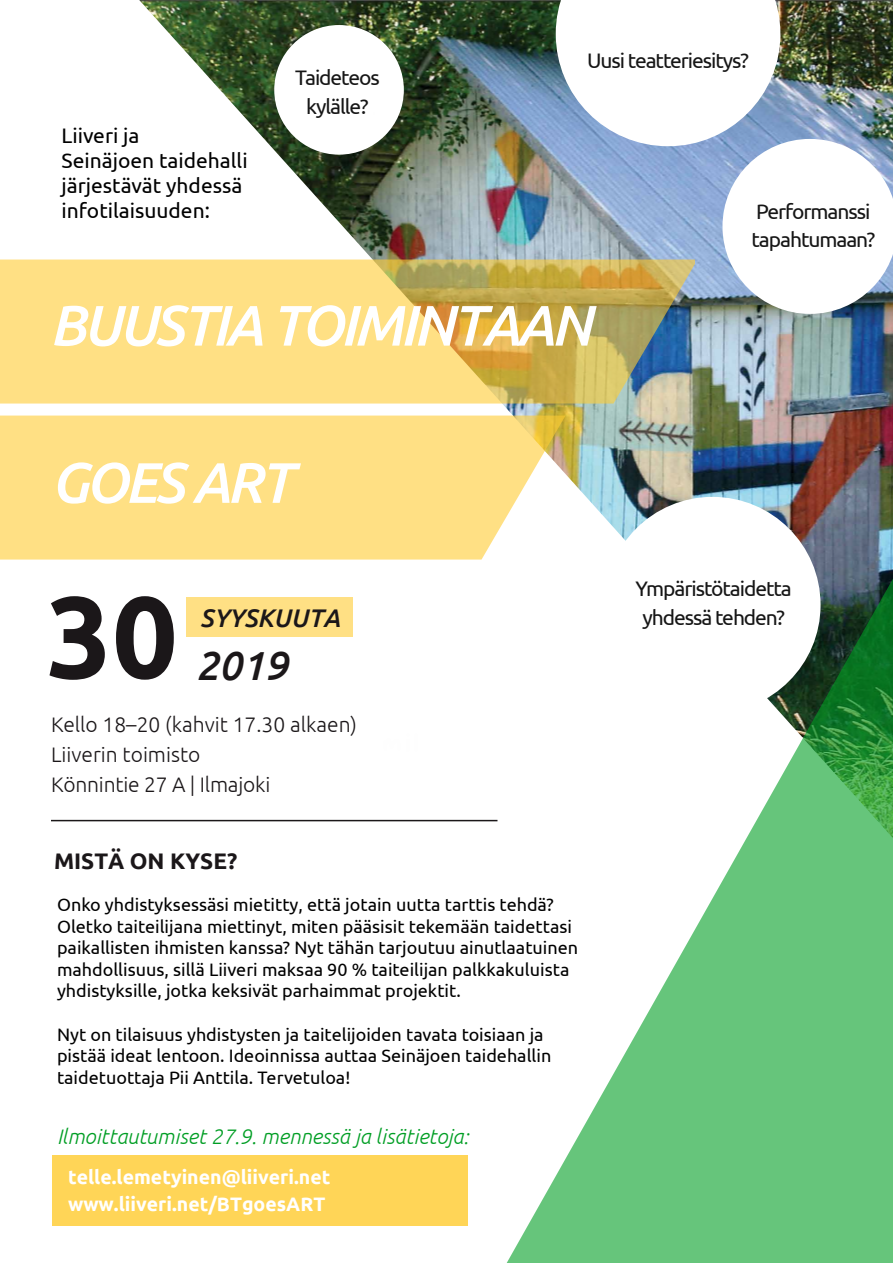
<style>
.page{position:relative;width:893px;height:1263px;background:#fff}
.page>*{position:absolute;margin:0;border:0;box-sizing:border-box;transform-origin:0 0}
.t1{font:700 115.5px "Ubuntu";color:#1b1719}
.t2{font:italic 500 57px "Ubuntu";letter-spacing:-.05em;color:#fff}
.t3{font:italic 500 40.5px "Ubuntu";color:#1b1719}
.t4{font:italic 500 25.5px "Ubuntu";color:#1b1719}
.t5{font:700 22.5px "Ubuntu";color:#1b1719}
.t6{font:21px/28.5px "Ubuntu";letter-spacing:-.05em;color:#161616;text-align:center}
.t7{font:300 21px/30px "Ubuntu";color:#1b1719}
.t8{font:21px/25.2px "Ubuntu";color:#000}
.t9{font:italic 300 21px "Ubuntu";color:#009e24}
.t10{font:700 19.5px/27px "Ubuntu";color:#fff}
.t11{font:18px/21.6px "Ubuntu";color:#000}
</style>
<div class="page">
<img style="left:0;top:0;width:893px;height:1226px">
<svg style="left:506px;top:552px;width:387px;height:711px"></svg>
<svg style="left:0;top:260px;width:694px;height:144px;background:#e7cd78"></svg>
<svg style="left:0;top:416px;width:566px;height:144px;background:#fee18b"></svg>
<hr style="left:51px;top:820px;width:446px;height:1px;background:#1b1719">
<div style="left:52px;top:1155px;width:416px;height:70px;background:#ffd557"></div>
<div style="left:186px;top:597px;width:167px;height:40px;background:#ffe084"></div>
<div style="left:274px;top:25px;width:130px;height:130px;background:#fff;border-radius:50%"></div>
<img style="left:556px;top:0;width:337px;height:314px">
<svg style="left:383px;top:739px;width:17px;height:11px"></svg>
<svg style="left:406px;top:733px;width:12px;height:19px"></svg>
<svg style="left:394px;top:692px;width:14px;height:35px"></svg>
<p class="t8" style="left:62px;top:122px;width:188px">Liiveri ja<br>Seinäjoen taidehalli järjestävät yhdessä infotilaisuuden:</p>
<p class="t6" style="left:295px;top:63px;width:86px">Taideteos kylälle?</p>
<p class="t6" style="left:587px;top:45px;width:163px">Uusi teatteriesitys?</p>
<p class="t6" style="left:751px;top:196px;width:125px;text-align:left">Performanssi tapahtumaan?</p>
<h2 class="t2" style="left:50px;top:290px;width:544px">BUUSTIA TOIMINTAAN</h2>
<h2 class="t2" style="left:51px;top:448px;width:243px">GOES ART</h2>
<h1 class="t1" style="left:46px;top:567px;width:133px">30</h1>
<h3 class="t4" style="left:200px;top:603px;width:141px">SYYSKUUTA</h3>
<h3 class="t3" style="left:196px;top:641px;width:94px">2019</h3>
<p class="t7" style="left:51px;top:709px;width:308px">Kello 18–20 (kahvit 17.30 alkaen)<br>Liiverin toimisto<br>Könnintie 27 A | Ilmajoki</p>
<p class="t5" style="left:54px;top:847px;width:185px">MISTÄ ON KYSE?</p>
<p class="t11" style="left:57px;top:893px;width:523px">Onko yhdistyksessäsi mietitty, että jotain uutta tarttis tehdä?<br>Oletko taiteilijana miettinyt, miten pääsisit tekemään taidettasi paikallisten ihmisten kanssa? Nyt tähän tarjoutuu ainutlaatuinen mahdollisuus, sillä Liiveri maksaa 90 % taiteilijan palkkakuluista yhdistyksille, jotka keksivät parhaimmat projektit.</p>
<p class="t11" style="left:57px;top:1023px;width:496px">Nyt on tilaisuus yhdistysten ja taitelijoiden tavata toisiaan ja pistää ideat lentoon. Ideoinnissa auttaa Seinäjoen taidehallin taidetuottaja Pii Anttila. Tervetuloa!</p>
<p class="t9" style="left:57px;top:1123px;width:413px">Ilmoittautumiset 27.9. mennessä ja lisätietoja:</p>
<p class="t10" style="left:68px;top:1163px;width:264px">telle.lemetyinen@liiveri.net www.liiveri.net/BTgoesART</p>
<p class="t6" style="left:635px;top:574px;width:158px">Ympäristötaidetta yhdessä tehden?</p>
</div>
